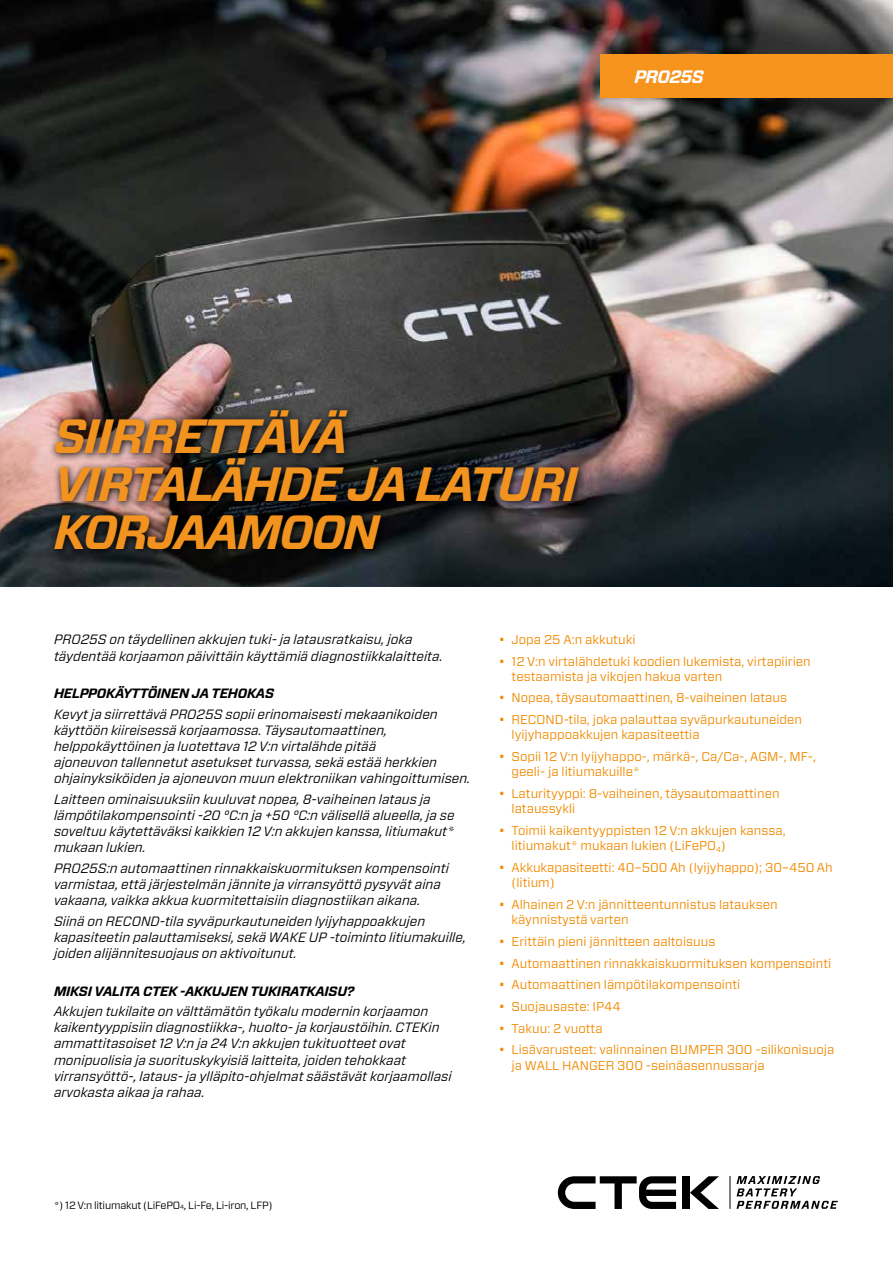
<style>
.page{position:relative;width:893px;height:1263px;background:#fff}
.page>*{position:absolute;margin:0;border:0;box-sizing:border-box;transform-origin:0 0}
.t1{font:italic 700 48px/48px "Forza";letter-spacing:-.04em;color:#f29320}
.t2{font:italic 700 18px "Forza";letter-spacing:-.04em;color:#fff}
.t3{font:italic 13.5px/16.2px "Forza";color:#000}
.t4{font:italic 700 13.5px "Forza";letter-spacing:-.02em;color:#000}
.t5{font:12.75px/15.3px "Forza";color:#f18a00}
.t6{font:10.5px "Forza";letter-spacing:-.02em;color:#000}
.s1{font-size:6.15px}
</style>
<div class="page">
<img style="left:0;top:0;width:893px;height:587px">
<div style="left:600px;top:54px;width:293px;height:43px;background:#f7941e"></div>
<div style="left:683px;top:1176px;width:7px;height:33px;background:#000"></div>
<svg style="left:690px;top:1176px;width:29px;height:33px"></svg>
<svg style="left:558px;top:1176px;width:118px;height:33px"></svg>
<svg style="left:736px;top:1176px;width:102px;height:33px"></svg>
<hr style="left:730px;top:1176px;width:1px;height:33px;background:#000">
<svg style="left:48px;top:403px;width:540px;height:155px"></svg>
<h2 class="t2" style="left:634px;top:64px;width:71px">PRO25S</h2>
<h1 class="t1" style="left:54px;top:412px;width:525px">SIIRRETTÄVÄ<br>VIRTALÄHDE JA LATURI<br>KORJAAMOON</h1>
<p class="t3" style="left:54px;top:631px;width:390px">PRO25S on täydellinen akkujen tuki- ja latausratkaisu, joka täydentää korjaamon päivittäin käyttämiä diagnostiikkalaitteita.</p>
<p class="t4" style="left:54px;top:684px;width:222px">HELPPOKÄYTTÖINEN JA TEHOKAS</p>
<p class="t3" style="left:54px;top:705px;width:418px">Kevyt ja siirrettävä PRO25S sopii erinomaisesti mekaanikoiden käyttöön kiireisessä korjaamossa. Täysautomaattinen, helppokäyttöinen ja luotettava 12 V:n virtalähde pitää<br>ajoneuvon tallennetut asetukset turvassa, sekä estää herkkien ohjainyksiköiden ja ajoneuvon muun elektroniikan vahingoittumisen.</p>
<p class="t3" style="left:54px;top:791px;width:402px">Laitteen ominaisuuksiin kuuluvat nopea, 8-vaiheinen lataus ja lämpötilakompensointi -20 °C:n ja +50 °C:n välisellä alueella, ja se soveltuu käytettäväksi kaikkien 12 V:n akkujen kanssa, litiumakut* mukaan lukien.</p>
<p class="t3" style="left:54px;top:860px;width:397px">PRO25S:n automaattinen rinnakkaiskuormituksen kompensointi varmistaa, että järjestelmän jännite ja virransyöttö pysyvät aina vakaana, vaikka akkua kuormitettaisiin diagnostiikan aikana.</p>
<p class="t3" style="left:54px;top:913px;width:413px">Siinä on RECOND-tila syväpurkautuneiden lyijyhappoakkujen kapasiteetin palauttamiseksi, sekä WAKE UP -toiminto litiumakuille, joiden alijännitesuojaus on aktivoitunut.</p>
<p class="t4" style="left:54px;top:982px;width:302px">MIKSI VALITA CTEK -AKKUJEN TUKIRATKAISU?</p>
<p class="t3" style="left:54px;top:1003px;width:399px">Akkujen tukilaite on välttämätön työkalu modernin korjaamon kaikentyyppisiin diagnostiikka-, huolto- ja korjaustöihin. CTEKin ammattitasoiset 12 V:n ja 24 V:n akkujen tukituotteet ovat monipuolisia ja suorituskykyisiä laitteita, joiden tehokkaat virransyöttö-, lataus- ja ylläpito-ohjelmat säästävät korjaamollasi arvokasta aikaa ja rahaa.</p>
<p class="t5" style="left:499px;top:631px;width:138px">• Jopa 25 A:n akkutuki</p>
<p class="t5" style="left:512px;top:653px;width:301px;text-indent:-13px">• 12 V:n virtalähdetuki koodien lukemista, virtapiirien testaamista ja vikojen hakua varten</p>
<p class="t5" style="left:499px;top:690px;width:290px">• Nopea, täysautomaattinen, 8-vaiheinen lataus</p>
<p class="t5" style="left:512px;top:712px;width:292px;text-indent:-13px">• RECOND-tila, joka palauttaa syväpurkautuneiden lyijyhappoakkujen kapasiteettia</p>
<p class="t5" style="left:512px;top:749px;width:306px;text-indent:-13px">• Sopii 12 V:n lyijyhappo-, märkä-, Ca/Ca-, AGM-, MF-, geeli- ja litiumakuille*</p>
<p class="t5" style="left:512px;top:786px;width:270px;text-indent:-13px">• Laturityyppi: 8-vaiheinen, täysautomaattinen lataussykli</p>
<p class="t5" style="left:512px;top:823px;width:276px;text-indent:-13px">• Toimii kaikentyyppisten 12 V:n akkujen kanssa, litiumakut* mukaan lukien (LiFePO<sub>4</sub>)</p>
<p class="t5" style="left:512px;top:860px;width:323px;text-indent:-13px">• Akkukapasiteetti: 40–500 Ah (lyijyhappo); 30–450 Ah (litium)</p>
<p class="t5" style="left:512px;top:897px;width:268px;text-indent:-13px">• Alhainen 2 V:n jännitteentunnistus latauksen käynnistystä varten</p>
<p class="t5" style="left:499px;top:934px;width:218px">• Erittäin pieni jännitteen aaltoisuus</p>
<p class="t5" style="left:499px;top:955px;width:334px">• Automaattinen rinnakkaiskuormituksen kompensointi</p>
<p class="t5" style="left:499px;top:977px;width:243px">• Automaattinen lämpötilakompensointi</p>
<p class="t5" style="left:499px;top:999px;width:123px">• Suojausaste: IP44</p>
<p class="t5" style="left:499px;top:1020px;width:105px">• Takuu: 2 vuotta</p>
<p class="t5" style="left:512px;top:1042px;width:324px;text-indent:-13px">• Lisävarusteet: valinnainen BUMPER 300 ‑silikonisuoja ja WALL HANGER 300 ‑seinäasennussarja</p>
<p class="t6" style="left:54px;top:1198px;width:220px">*) 12 V:n litiumakut (LiFePO<span class="s1">4</span>, Li-Fe, Li-iron, LFP)</p>
</div>
